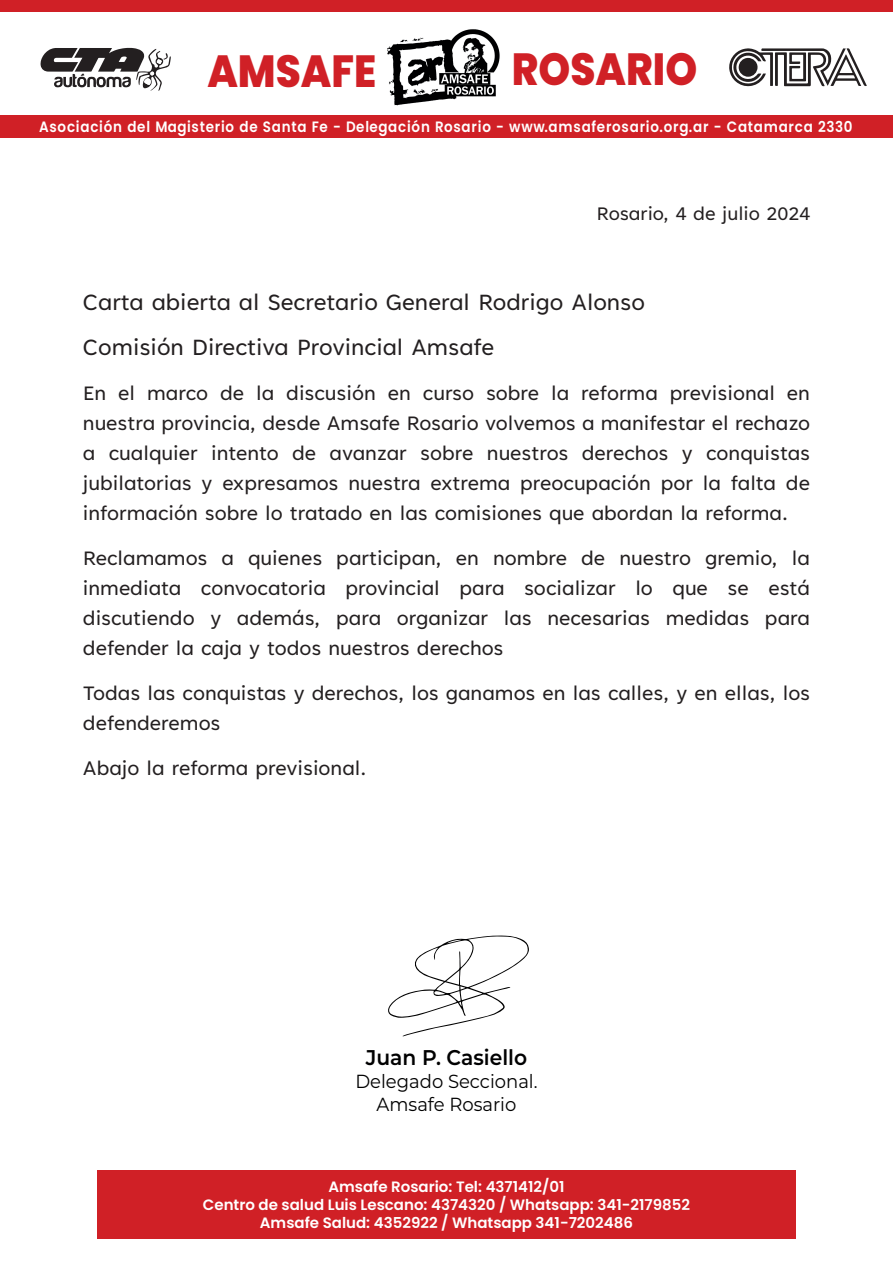
<style>
.page{position:relative;width:893px;height:1263px;background:#fff}
.page>*{position:absolute;margin:0;border:0;box-sizing:border-box;transform-origin:0 0}
.t1{font:800 45px "Poppins";color:#d02026;scale:.9 1}
.t2{font:25.5px/45px "Tenorite";color:#231f20}
.t3{font:22.5px/30px "Tenorite";color:#231f20;text-align:justify}
.t4{font:600 21.3px "Montserrat";color:#000001;scale:.95 1}
.t5{font:21px "Tenorite";color:#231f20}
.t6{font:18.9px/22.6px "Montserrat";color:#000001;text-align:center;scale:.95 1}
.t7{font:600 15px/18px "Poppins";color:#fff;text-align:center}
.t8{font:600 15px "Poppins";letter-spacing:.06em;color:#fff;scale:.9 1}
</style>
<div class="page">
<div style="left:97px;top:1171px;width:698px;height:68px;background:#d02026"></div>
<div style="left:0;top:116px;width:892px;height:22px;background:#d02026"></div>
<svg style="left:40px;top:48px;width:131px;height:43px"></svg>
<svg style="left:729px;top:48px;width:137px;height:39px"></svg>
<img style="left:387px;top:29px;width:113px;height:77px">
<div style="left:0;top:0;width:892px;height:11px;background:#d02026"></div>
<svg style="left:388px;top:935px;width:141px;height:101px"></svg>
<h1 class="t1" style="left:207px;top:45px;width:189px">AMSAFE</h1>
<h1 class="t1" style="left:512px;top:44px;width:208px">ROSARIO</h1>
<p class="t8" style="left:39px;top:118px;width:905px">Asociación del Magisterio de Santa Fe - Delegación Rosario - www.amsaferosario.org.ar - Catamarca 2330</p>
<p class="t5" style="left:596px;top:203px;width:215px">Rosario, 4 de julio 2024</p>
<p class="t2" style="left:83px;top:281px;width:563px">Carta abierta al Secretario General Rodrigo Alonso<br>Comisión Directiva Provincial Amsafe</p>
<p class="t3" style="left:83px;top:380px;width:728px">En el marco de la discusión en curso sobre la reforma previsional en nuestra provincia, desde Amsafe Rosario volvemos a manifestar el rechazo a cualquier intento de avanzar sobre nuestros derechos y conquistas jubilatorias y expresamos nuestra extrema preocupación por la falta de información sobre lo tratado en las comisiones que abordan la reforma.</p>
<p class="t3" style="left:83px;top:545px;width:728px">Reclamamos a quienes participan, en nombre de nuestro gremio, la inmediata convocatoria provincial para socializar lo que se está discutiendo y además, para organizar las necesarias medidas para defender la caja y todos nuestros derechos</p>
<p class="t3" style="left:83px;top:679px;width:728px">Todas las conquistas y derechos, los ganamos en las calles, y en ellas, los defenderemos</p>
<p class="t3" style="left:83px;top:754px;width:285px">Abajo la reforma previsional.</p>
<p class="t4" style="left:366px;top:1043px;width:171px">Juan P. Casiello</p>
<p class="t6" style="left:355px;top:1069px;width:193px">Delegado Seccional.<br>Amsafe Rosario</p>
<p class="t7" style="left:203px;top:1177px;width:488px">Amsafe Rosario: Tel: 4371412/01<br>Centro de salud Luis Lescano: 4374320 / Whatsapp: 341-2179852<br>Amsafe Salud: 4352922 / Whatsapp 341-7202486</p>
</div>
